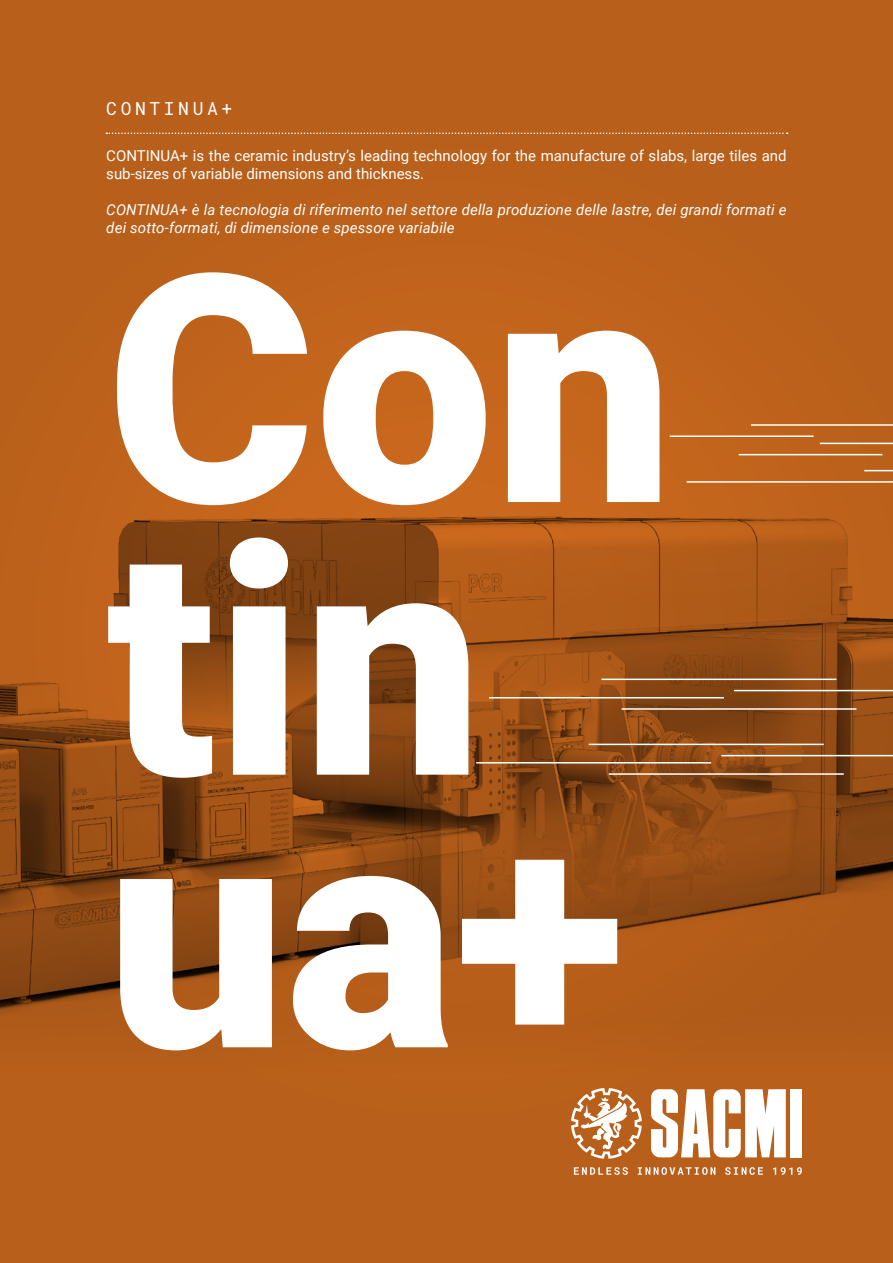
<style>
.page{position:relative;width:893px;height:1263px;background:#b85f1b}
.page>*{position:absolute;margin:0;border:0;box-sizing:border-box;transform-origin:0 0}
.t1{font:900 318.45px/272.5px "Roboto";color:#fff}
.t2{font:18px "Roboto Mono";letter-spacing:.2em;color:#fff}
.t3{font:italic 15px/18px "Roboto";letter-spacing:.01em;color:#fff}
.t4{font:15px/18px "Roboto";color:#fff}
</style>
<div class="page">
<img style="left:0;top:420px;width:893px;height:598px">
<svg style="left:106px;top:133px;width:682px;height:1px"></svg>
<svg style="left:571px;top:1088px;width:71px;height:71px"></svg>
<div style="left:790px;top:1089px;width:12px;height:68px;background:#fff"></div>
<svg style="left:651px;top:1089px;width:135px;height:68px"></svg>
<svg style="left:574px;top:1167px;width:228px;height:8px"></svg>
<hr style="left:687px;top:481px;width:206px;height:2px;background:#fff">
<svg style="left:864px;top:470px;width:29px;height:1px"></svg>
<hr style="left:739px;top:454px;width:143px;height:1px;background:#fff">
<hr style="left:820px;top:443px;width:73px;height:1px;background:#fff">
<hr style="left:670px;top:435px;width:144px;height:2px;background:#fff">
<hr style="left:751px;top:424px;width:142px;height:2px;background:#fff">
<hr style="left:601px;top:678px;width:235px;height:2px;background:#fff">
<hr style="left:734px;top:690px;width:159px;height:1px;background:#fff">
<hr style="left:489px;top:697px;width:235px;height:1px;background:#fff">
<hr style="left:622px;top:708px;width:234px;height:2px;background:#fff">
<hr style="left:589px;top:744px;width:235px;height:1px;background:#fff">
<hr style="left:721px;top:755px;width:172px;height:1px;background:#fff">
<hr style="left:476px;top:762px;width:235px;height:1px;background:#fff">
<hr style="left:609px;top:773px;width:235px;height:2px;background:#fff">
<p class="t2" style="left:106px;top:96px;width:127px">CONTINUA+</p>
<p class="t4" style="left:106px;top:146px;width:682px">CONTINUA+ is the ceramic industry’s leading technology for the manufacture of slabs, large tiles and sub-sizes of variable dimensions and thickness.</p>
<p class="t3" style="left:106px;top:200px;width:682px">CONTINUA+ è la tecnologia di riferimento nel settore della produzione delle lastre, dei grandi formati e dei sotto-formati, di dimensione e spessore variabile</p>
<h1 class="t1" style="left:106px;top:241px;width:569px">Con tin ua+</h1>
</div>
